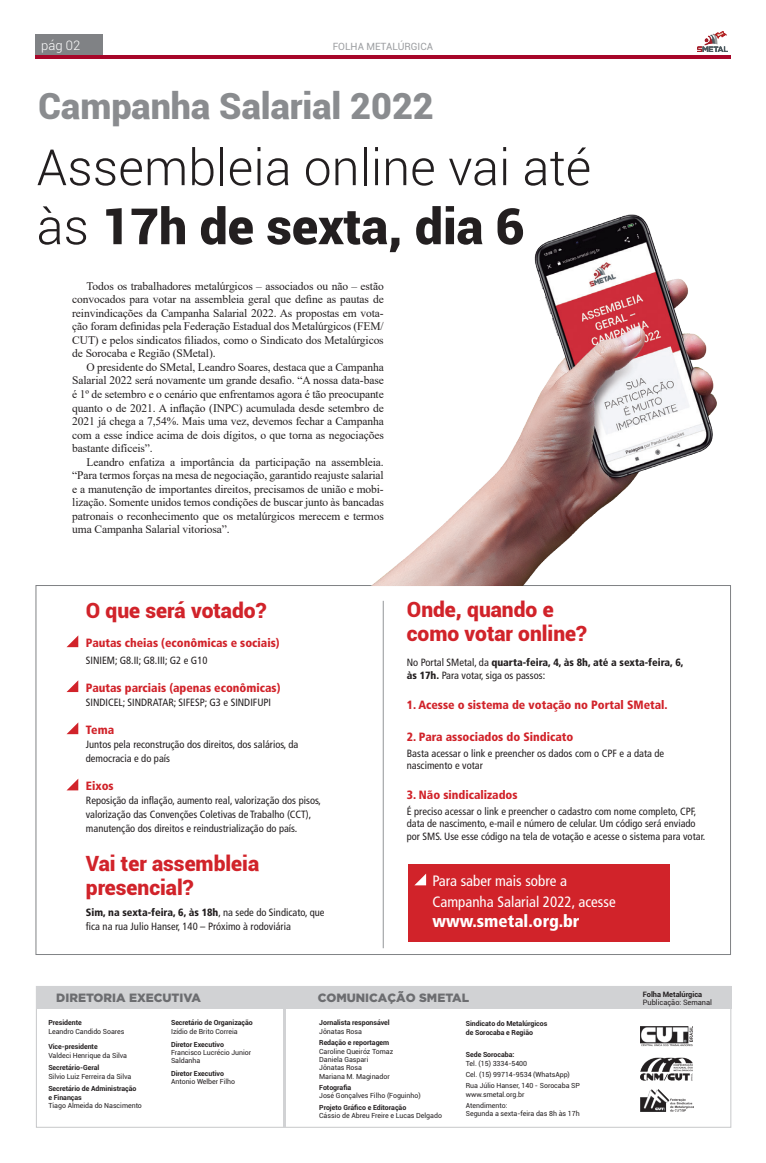
<style>
.page{position:relative;width:766px;height:1163px;background:#fff}
.page>*{position:absolute;margin:0;border:0;box-sizing:border-box;transform-origin:0 0}
.t1{font:300 50px/59px "Roboto";color:#231f20}
.t2{font:900 36px "Roboto";color:#8a8c8f}
.t3{font:900 21px "Roboto";color:#d1232a}
.t4{font:900 condensed 17.2px "Frutiger";color:#fff}
.t5{font:condensed 15px "Frutiger";color:#fff}
.t6{font:300 13px "Roboto";color:#fff}
.t7{font:900 condensed 12px "Frutiger";color:#d1232a}
.t8{font:900 12px "Gotham";color:#6c6d70}
.t9{font:11.5px/13.5px "Times New Roman";letter-spacing:-.01em;color:#231f20;text-align:justify}
.t10{font:condensed 10.5px/14px "Frutiger";color:#231f20}
.t11{font:900 condensed 10.5px "Frutiger";color:#231f20}
.t12{font:10px "Roboto";color:#9d9fa2}
.t13{font:7.4px/8.4px "Roboto";letter-spacing:-.005em;color:#231f20}
.t14{font:7px/8.4px "Roboto";letter-spacing:-.005em;color:#231f20}
.t15{font:700 7px/8.4px "Roboto";letter-spacing:-.005em;color:#231f20}
.s1{font-weight:900}
.s2{font-weight:400}
.s3{font-weight:700}
</style>
<div class="page">
<hr style="left:35px;top:55px;width:695px;height:4px;background:#a70629">
<img style="left:697px;top:31px;width:30px;height:20px">
<div style="left:35px;top:34px;width:68px;height:21px;background:#808285"></div>
<div style="left:407px;top:864px;width:262px;height:77px;background:#d1232a"></div>
<img style="left:372px;top:214px;width:345px;height:371px">
<div style="left:36px;top:986px;width:694px;height:22px;background:#d1d2d4"></div>
<hr style="left:283px;top:986px;width:3px;height:141px;background:#d1d2d4">
<img style="left:640px;top:1026px;width:53px;height:85px">
<hr style="left:383px;top:600px;width:1px;height:348px;background:#939598">
<svg style="left:66px;top:635px;width:12px;height:12px"></svg>
<svg style="left:415px;top:874px;width:11px;height:11px"></svg>
<svg style="left:66px;top:680px;width:12px;height:12px"></svg>
<svg style="left:67px;top:723px;width:11px;height:11px"></svg>
<svg style="left:67px;top:779px;width:11px;height:11px"></svg>
<p class="t6" style="left:41px;top:36px;width:41px">pág 02</p>
<p class="t12" style="left:333px;top:39px;width:102px">FOLHA METALÚRGICA</p>
<p class="t2" style="left:38px;top:81px;width:397px">Campanha Salarial 2022</p>
<p class="t1" style="left:37px;top:136px;width:556px">Assembleia online vai até às <span class="s1">17h de sexta, dia 6</span></p>
<p class="t9" style="left:72px;top:279px;width:313px;text-indent:14px">Todos os trabalhadores metalúrgicos – associados ou não – estão convocados para votar na assembleia geral que define as pautas de reinvindicações da Campanha Salarial 2022. As propostas em vota&shy;ção foram definidas pela Federação Estadual dos Metalúrgicos (FEM/ CUT) e pelos sindicatos filiados, como o Sindicato dos Metalúrgicos de Sorocaba e Região (SMetal).</p>
<p class="t9" style="left:72px;top:360px;width:313px;text-indent:14px">O presidente do SMetal, Leandro Soares, destaca que a Campanha Salarial 2022 será novamente um grande desafio. “A nossa data-base é 1º de setembro e o cenário que enfrentamos agora é tão preocupante quanto o de 2021. A inflação (INPC) acumulada desde setembro de 2021 já chega a 7,54%. Mais uma vez, devemos fechar a Campanha com a esse índice acima de dois dígitos, o que torna as negociações bastante difíceis”.</p>
<p class="t9" style="left:72px;top:454px;width:313px;text-indent:14px">Leandro enfatiza a importância da participação na assembleia. “Para termos forças na mesa de negociação, garantido reajuste salarial e a manutenção de importantes direitos, precisamos de união e mobi&shy;lização. Somente unidos temos condições de buscar junto às bancadas patronais o reconhecimento que os metalúrgicos merecem e termos uma Campanha Salarial vitoriosa”.</p>
<p class="t3" style="left:86px;top:595px;width:182px">O que será votado?</p>
<p class="t7" style="left:86px;top:635px;width:195px">Pautas cheias (econômicas e sociais)</p>
<p class="t10" style="left:86px;top:653px;width:123px">SINIEM; G8.II; G8.III; G2 e G10</p>
<p class="t7" style="left:86px;top:680px;width:196px">Pautas parciais (apenas econômicas)</p>
<p class="t10" style="left:86px;top:695px;width:187px">SINDICEL; SINDRATAR; SIFESP; G3 e SINDIFUPI</p>
<p class="t7" style="left:86px;top:722px;width:30px">Tema</p>
<p class="t10" style="left:86px;top:737px;width:214px">Juntos pela reconstrução dos direitos, dos salários, da democracia e do país</p>
<p class="t7" style="left:86px;top:778px;width:29px">Eixos</p>
<p class="t10" style="left:86px;top:793px;width:237px">Reposição da inflação, aumento real, valorização dos pisos, valorização das Convenções Coletivas de Trabalho (CCT), manutenção dos direitos e reindustrialização do país.</p>
<p class="t3" style="left:86px;top:848px;width:175px">Vai ter assembleia</p>
<p class="t3" style="left:86px;top:872px;width:109px">presencial?</p>
<p class="t10" style="left:86px;top:905px;width:240px"><span class="s1">Sim, na sexta-feira, 6, às 18h</span>, na sede do Sindicato, que fica na rua Julio Hanser, 140 – Próximo à rodoviária</p>
<p class="t3" style="left:406px;top:595px;width:148px">Onde, quando e</p>
<p class="t3" style="left:406px;top:619px;width:181px">como votar online?</p>
<p class="t11" style="left:406px;top:656px;width:278px"><span class="s2">No Portal SMetal, da</span> quarta-feira, 4, às 8h, até a sexta-feira, 6,</p>
<p class="t10" style="left:406px;top:668px;width:140px"><span class="s1">às 17h.</span> Para votar, siga os passos:</p>
<p class="t7" style="left:406px;top:697px;width:262px">1. Acesse o sistema de votação no Portal SMetal.</p>
<p class="t7" style="left:406px;top:729px;width:168px">2. Para associados do Sindicato</p>
<p class="t10" style="left:406px;top:746px;width:259px;line-height:12.6px">Basta acessar o link e preencher os dados com o CPF e a data de nascimento e votar</p>
<p class="t7" style="left:406px;top:787px;width:112px">3. Não sindicalizados</p>
<p class="t10" style="left:406px;top:804px;width:300px;line-height:12.6px">É preciso acessar o link e preencher o cadastro com nome completo, CPF, data de nascimento, e-mail e número de celular. Um código será enviado por SMS. Use esse código na tela de votação e acesse o sistema para votar.</p>
<p class="t5" style="left:432px;top:872px;width:136px">Para saber mais sobre a</p>
<p class="t5" style="left:432px;top:892px;width:185px">Campanha Salarial 2022, acesse</p>
<p class="t4" style="left:432px;top:911px;width:149px">www.smetal.org.br</p>
<p class="t8" style="left:56px;top:991px;width:146px">DIRETORIA EXECUTIVA</p>
<p class="t13" style="left:642px;top:989px;width:71px"><span class="s3">Folha Metalúrgica<br></span>Publicação: Semanal</p>
<p class="t8" style="left:318px;top:990px;width:153px">COMUNICAÇÃO SMETAL</p>
<p class="t15" style="left:465px;top:1019px;width:83px">Sindicato do Metalúrgicos de Sorocaba e Região</p>
<p class="t14" style="left:465px;top:1050px;width:63px"><span class="s3">Sede Sorocaba:<br></span>Tel. (15) 3334-5400</p>
<p class="t14" style="left:465px;top:1069px;width:106px">Cel. (15) 99714-9534 (WhatsApp)</p>
<p class="t14" style="left:465px;top:1080px;width:115px">Rua Júlio Hanser, 140 - Sorocaba SP www.smetal.org.br</p>
<p class="t14" style="left:465px;top:1100px;width:115px">Atendimento:<br>Segunda a sexta-feira das 8h às 17h</p>
<p class="t15" style="left:171px;top:1018px;width:83px">Secretário de Organização<br><span class="s2">Izídio de Brito Correia</span></p>
<p class="t14" style="left:171px;top:1039px;width:82px"><span class="s3">Diretor Executivo<br></span>Francisco Lucrécio Junior<br>Saldanha</p>
<p class="t14" style="left:171px;top:1068px;width:66px"><span class="s3">Diretor Executivo<br></span>Antonio Welber Filho</p>
<p class="t14" style="left:48px;top:1018px;width:78px"><span class="s3">Presidente<br></span>Leandro Candido Soares</p>
<p class="t14" style="left:48px;top:1042px;width:80px"><span class="s3">Vice-presidente<br></span>Valdeci Henrique da Silva</p>
<p class="t14" style="left:48px;top:1063px;width:84px"><span class="s3">Secretário-Geral<br></span>Silvio Luiz Ferreira da Silva</p>
<p class="t15" style="left:48px;top:1084px;width:95px">Secretário de Administração<br>e Finanças<br><span class="s2">Tiago Almeida do Nascimento</span></p>
<p class="t15" style="left:319px;top:1018px;width:72px">Jornalista responsável<br><span class="s2">Jônatas Rosa</span></p>
<p class="t14" style="left:319px;top:1037px;width:75px"><span class="s3">Redação e reportagem<br></span>Caroline Queiróz Tomaz<br>Daniela Gaspari<br>Jônatas Rosa<br>Mariana M. Maginador</p>
<p class="t14" style="left:319px;top:1082px;width:103px"><span class="s3">Fotografia<br></span>José Gonçalves Filho (Foguinho)</p>
<p class="t14" style="left:319px;top:1102px;width:124px"><span class="s3">Projeto Gráfico e Editoração<br></span>Cássio de Abreu Freire e Lucas Delgado</p>
</div>
